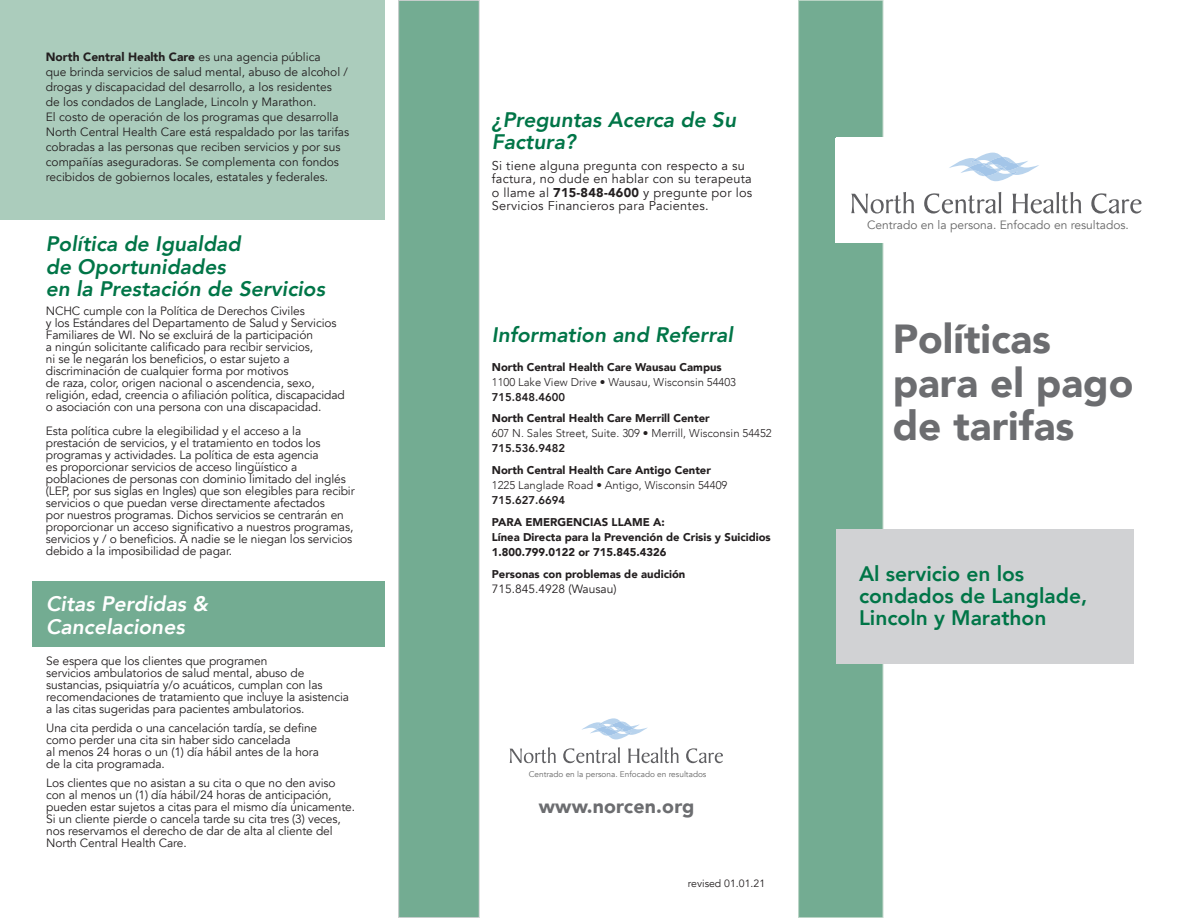
<style>
.page{position:relative;width:1188px;height:918px;background:#fff}
.page>*{position:absolute;margin:0;border:0;box-sizing:border-box;transform-origin:0 0}
.Body{font:900 40.5px/43.5px "Avenir";color:#6c6d70}
.Heading_2{font:italic 800 21px/22.5px "Avenir";color:#007547}
.t1{font:800 21px/21.8px "Avenir";color:#007547}
.Subhead{font:italic 800 21px/22.5px "Avenir";color:#fff}
.t2{font:900 19.5px "Avenir";letter-spacing:.01em;color:#6c6d70}
.Body-2{font:12.75px/13.5px "Avenir";letter-spacing:.02em;color:#231f20}
.t3{font:12px/12px "Avenir";letter-spacing:-.01em;color:#231f20}
.t4{font:12px "Avenir";color:#666}
.t5{font:300 11.25px/15px "Avenir";color:#231f20}
.t6{font:900 11.25px/15px "Avenir";color:#231f20}
.Body-3{font:10.5px "Avenir";color:#231f20}
.t7{font:8.25px "Avenir";color:#666}
.s1{font-weight:900}
.s2{font-weight:800}
</style>
<div class="page">
<div style="left:799px;top:0;width:84px;height:918px;background:#73ac92"></div>
<div style="left:798px;top:0;width:85px;height:918px;border:1px solid #c2d9cc"></div>
<div style="left:836px;top:529px;width:298px;height:135px;background:#d1d2d4"></div>
<div style="left:399px;top:0;width:80px;height:918px;background:#73ac92"></div>
<div style="left:398px;top:0;width:82px;height:918px;border:1px solid #d1d2d4"></div>
<div style="left:32px;top:582px;width:353px;height:65px;background:#73ac92"></div>
<div style="left:835px;top:138px;width:314px;height:104px;background:#fff"></div>
<div style="left:0;top:0;width:385px;height:220px;background:#abccbc"></div>
<div style="left:836px;top:137px;width:349px;height:80px;background:#fff"></div>
<svg style="left:851px;top:192px;width:63px;height:22px"></svg>
<svg style="left:924px;top:192px;width:78px;height:22px"></svg>
<svg style="left:1012px;top:192px;width:70px;height:22px"></svg>
<svg style="left:1091px;top:193px;width:51px;height:21px"></svg>
<svg style="left:949px;top:153px;width:90px;height:28px"></svg>
<svg style="left:510px;top:747px;width:46px;height:16px"></svg>
<svg style="left:563px;top:747px;width:57px;height:16px"></svg>
<svg style="left:628px;top:747px;width:51px;height:16px"></svg>
<svg style="left:686px;top:748px;width:37px;height:15px"></svg>
<svg style="left:582px;top:718px;width:66px;height:21px"></svg>
<p class="t3" style="left:46px;top:49px;width:305px;line-height:15px"><span class="s1">North Central Health Care</span> es una agencia pública<br>que brinda servicios de salud mental, abuso de alcohol / drogas y discapacidad del desarrollo, a los residentes<br>de los condados de Langlade, Lincoln y Marathon.<br>El costo de operación de los programas que desarrolla North Central Health Care está respaldado por las tarifas cobradas a las personas que reciben servicios y por sus compañías aseguradoras. Se complementa con fondos recibidos de gobiernos locales, estatales y federales.</p>
<p class="Heading_2" style="left:46px;top:233px;width:281px">Política de Igualdad<br>de Oportunidades<br>en la Prestación de Servicios</p>
<p class="t3" style="left:46px;top:305px;width:301px">NCHC cumple con la Política de Derechos Civiles<br>y los Estándares del Departamento de Salud y Servicios Familiares de WI. No se excluirá de la participación<br>a ningún solicitante calificado para recibir servicios,<br>ni se le negarán los beneficios, o estar sujeto a discriminación de cualquier forma por motivos<br>de raza, color, origen nacional o ascendencia, sexo, religión, edad, creencia o afiliación política, discapacidad o asociación con una persona con una discapacidad.</p>
<p class="t3" style="left:46px;top:425px;width:310px">Esta política cubre la elegibilidad y el acceso a la prestación de servicios, y el tratamiento en todos los programas y actividades. La política de esta agencia<br>es proporcionar servicios de acceso lingüístico a poblaciones de personas con dominio limitado del inglés (LEP, por sus siglas en Ingles) que son elegibles para recibir servicios o que puedan verse directamente afectados<br>por nuestros programas. Dichos servicios se centrarán en proporcionar un acceso significativo a nuestros programas, servicios y / o beneficios. A nadie se le niegan los servicios debido a la imposibilidad de pagar.</p>
<p class="Subhead" style="left:46px;top:593px;width:163px">Citas Perdidas &amp;<br>Cancelaciones</p>
<p class="t3" style="left:46px;top:655px;width:304px">Se espera que los clientes que programen<br>servicios ambulatorios de salud mental, abuso de sustancias, psiquiatría y/o acuáticos, cumplan con las recomendaciones de tratamiento que incluye la asistencia a las citas sugeridas para pacientes ambulatorios.</p>
<p class="t3" style="left:46px;top:722px;width:274px">Una cita perdida o una cancelación tardía, se define como perder una cita sin haber sido cancelada<br>al menos 24 horas o un (1) día hábil antes de la hora de la cita programada.</p>
<p class="t3" style="left:46px;top:777px;width:310px">Los clientes que no asistan a su cita o que no den aviso con al menos un (1) día hábil/24 horas de anticipación, pueden estar sujetos a citas para el mismo día únicamente.<br>Si un cliente pierde o cancela tarde su cita tres (3) veces, nos reservamos el derecho de dar de alta al cliente del North Central Health Care.</p>
<p class="Heading_2" style="left:492px;top:108px;width:246px">¿Preguntas Acerca de Su<br>Factura?</p>
<p class="Body-2" style="left:492px;top:159px;width:262px">Si tiene alguna pregunta con respecto a su factura, no dude en hablar con su terapeuta o llame al <span class="s1">715-848-4600</span> y pregunte por los Servicios Financieros para Pacientes.</p>
<p class="Heading_2" style="left:492px;top:324px;width:243px">Information and Referral</p>
<p class="t5" style="left:492px;top:359px;width:246px"><span class="s1">North Central Health Care Wausau Campus<br></span>1100 Lake View Drive • Wausau, Wisconsin 54403<br><span class="s2">715.848.4600</span></p>
<p class="t5" style="left:492px;top:411px;width:281px"><span class="s1">North Central Health Care Merrill Center<br></span>607 N. Sales Street, Suite. 309 • Merrill, Wisconsin 54452<br><span class="s2">715.536.9482</span></p>
<p class="t5" style="left:492px;top:463px;width:237px"><span class="s1">North Central Health Care Antigo Center<br></span>1225 Langlade Road • Antigo, Wisconsin 54409<br><span class="s2">715.627.6694</span></p>
<p class="t6" style="left:492px;top:514px;width:280px">PARA EMERGENCIAS LLAME A:<br>Línea Directa para la Prevención de Crisis y Suicidios<br>1.800.799.0122 or 715.845.4326</p>
<p class="t6" style="left:492px;top:566px;width:195px">Personas con problemas de audición</p>
<p class="t3" style="left:492px;top:583px;width:126px">715.845.4928 (Wausau)</p>
<p class="t7" style="left:529px;top:769px;width:179px">Centrado en la persona. Enfocado en resultados</p>
<p class="t2" style="left:539px;top:789px;width:157px">www.norcen.org</p>
<p class="Body-3" style="left:688px;top:878px;width:79px">revised 01.01.21</p>
<p class="t4" style="left:867px;top:217px;width:263px">Centrado en la persona. Enfocado en resultados.</p>
<p class="Body" style="left:893px;top:316px;width:242px">Políticas para el pago de tarifas</p>
<p class="t1" style="left:859px;top:563px;width:230px">Al servicio en los condados de Langlade,<br>Lincoln y Marathon</p>
</div>
